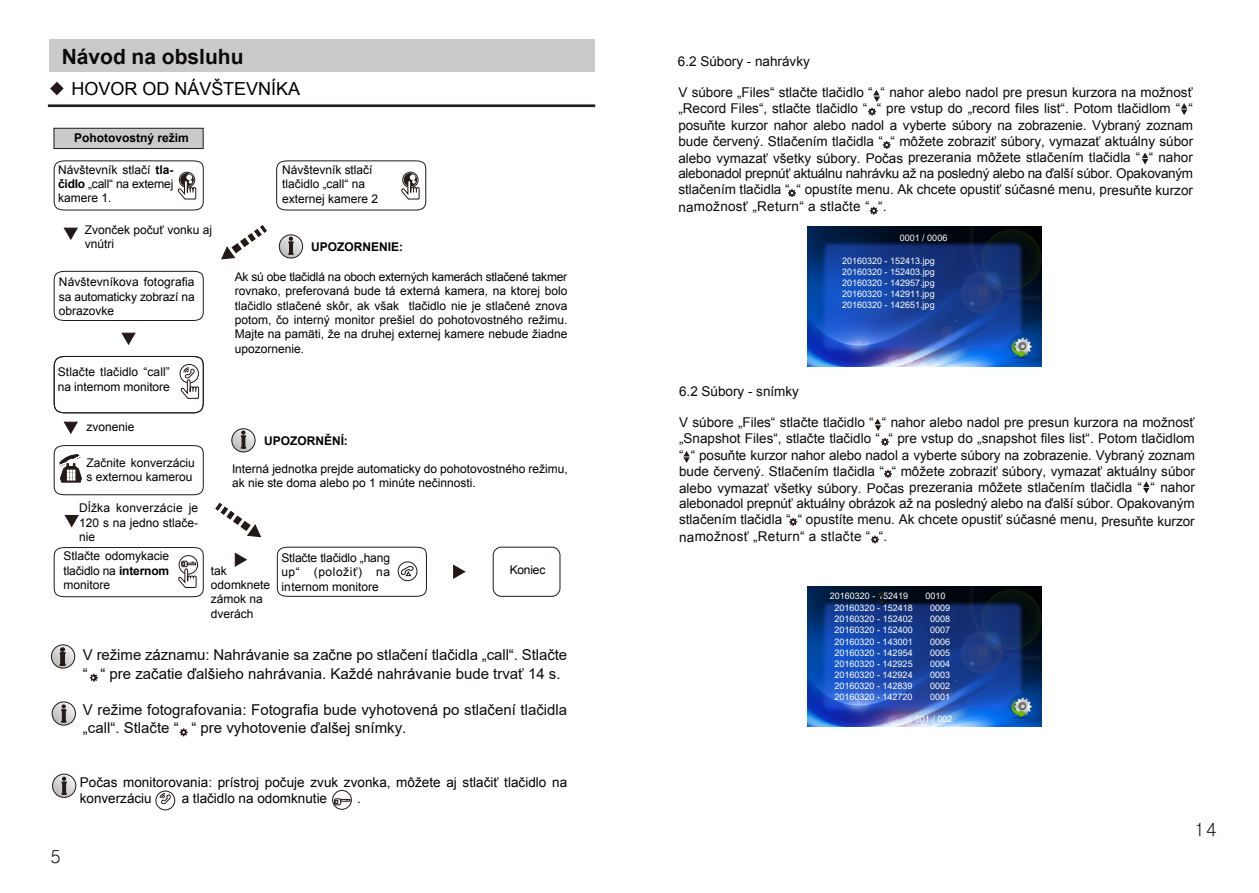
<style>
.page{position:relative;width:1259px;height:893px;background:#fff}
.page>*{position:absolute;margin:0;border:0;box-sizing:border-box;transform-origin:0 0}
.t1{font:700 21px "Arial";color:#0d0908}
.t2{font:18px "Arial";color:#000}
.t3{font:18px "Gulim";color:#231916}
.t4{font:15px/18.3px "Arial";color:#0d0908}
.t5{font:13.5px/16.2px "Arial";color:#0d0908;text-align:justify}
.t6{font:13.5px/16.2px "Arial";letter-spacing:.005em;color:#000}
.t7{font:12px/14.4px "Arial";color:#000;text-align:justify}
.t8{font:700 12px "Arial";color:#000}
.t9{font:9px/11.1px "Arial";color:#fff;text-align:justify}
.s1{font-weight:700}
</style>
<div class="page">
<img style="left:807px;top:586px;width:234px;height:140px">
<img style="left:807px;top:227px;width:234px;height:140px">
<svg style="left:1142px;top:153px;width:6px;height:12px"></svg>
<svg style="left:788px;top:189px;width:8px;height:8px"></svg>
<svg style="left:1181px;top:103px;width:6px;height:12px"></svg>
<svg style="left:870px;top:207px;width:7px;height:8px"></svg>
<svg style="left:868px;top:108px;width:8px;height:8px"></svg>
<svg style="left:882px;top:141px;width:8px;height:8px"></svg>
<svg style="left:878px;top:591px;width:6px;height:15px"></svg>
<svg style="left:873px;top:90px;width:7px;height:12px"></svg>
<svg style="left:54px;top:160px;width:150px;height:50px"></svg>
<svg style="left:64px;top:228px;width:14px;height:12px"></svg>
<svg style="left:65px;top:515px;width:14px;height:12px"></svg>
<svg style="left:64px;top:422px;width:14px;height:12px"></svg>
<svg style="left:121px;top:333px;width:15px;height:12px"></svg>
<div style="left:54px;top:128px;width:149px;height:21px;background:#c9cacb;border:1px solid #231916"></div>
<div style="left:493px;top:547px;width:67px;height:49px;border:1px solid #231916;border-radius:8px"></div>
<svg style="left:54px;top:445px;width:150px;height:50px"></svg>
<svg style="left:54px;top:271px;width:150px;height:50px"></svg>
<svg style="left:276px;top:160px;width:150px;height:50px"></svg>
<svg style="left:221px;top:225px;width:46px;height:34px"></svg>
<svg style="left:234px;top:552px;width:13px;height:15px"></svg>
<div style="left:180px;top:364px;width:19px;height:19px;border:1px solid #231916;border-radius:50%"></div>
<svg style="left:215px;top:503px;width:46px;height:34px"></svg>
<div style="left:279px;top:234px;width:24px;height:24px;border:1px solid #231916;border-radius:50%"></div>
<svg style="left:279px;top:235px;width:23px;height:23px"></svg>
<svg style="left:453px;top:564px;width:13px;height:15px"></svg>
<div style="left:231px;top:428px;width:24px;height:24px;border:1px solid #231916;border-radius:50%"></div>
<svg style="left:232px;top:429px;width:23px;height:23px"></svg>
<svg style="left:50px;top:82px;width:14px;height:13px"></svg>
<div style="left:54px;top:356px;width:149px;height:57px;border:1px solid #231916;border-radius:11px"></div>
<div style="left:51px;top:644px;width:24px;height:24px;border:1px solid #231916;border-radius:50%"></div>
<svg style="left:51px;top:645px;width:24px;height:23px"></svg>
<div style="left:52px;top:702px;width:24px;height:23px;border:1px solid #231916;border-radius:50%"></div>
<svg style="left:52px;top:702px;width:23px;height:23px"></svg>
<div style="left:52px;top:774px;width:24px;height:24px;border:1px solid #231916;border-radius:50%"></div>
<svg style="left:53px;top:774px;width:23px;height:23px"></svg>
<svg style="left:180px;top:367px;width:19px;height:32px"></svg>
<svg style="left:54px;top:547px;width:150px;height:50px"></svg>
<div style="left:334px;top:798px;width:7px;height:7px;border:1px solid #231916;border-radius:2px"></div>
<svg style="left:335px;top:799px;width:15px;height:5px"></svg>
<svg style="left:277px;top:547px;width:150px;height:50px"></svg>
<div style="left:398px;top:561px;width:19px;height:20px;border:1px solid #231916;border-radius:50%"></div>
<div style="left:155px;top:791px;width:20px;height:19px;border:1px solid #231916;border-radius:50%"></div>
<div style="left:332px;top:790px;width:20px;height:20px;border:1px solid #231916;border-radius:50%"></div>
<svg style="left:160px;top:793px;width:11px;height:11px"></svg>
<hr style="left:48px;top:105px;width:547px;height:2px;background:#231916">
<div style="left:49px;top:39px;width:545px;height:33px;background:#c9cacb"></div>
<svg style="left:90px;top:674px;width:8px;height:8px"></svg>
<svg style="left:180px;top:728px;width:8px;height:8px"></svg>
<svg style="left:1143px;top:481px;width:6px;height:12px"></svg>
<svg style="left:789px;top:518px;width:8px;height:8px"></svg>
<svg style="left:683px;top:451px;width:7px;height:12px"></svg>
<svg style="left:871px;top:536px;width:8px;height:8px"></svg>
<svg style="left:881px;top:438px;width:8px;height:8px"></svg>
<svg style="left:884px;top:470px;width:8px;height:8px"></svg>
<svg style="left:874px;top:419px;width:7px;height:12px"></svg>
<h1 class="t1" style="left:62px;top:46px;width:183px">Návod na obsluhu</h1>
<h2 class="t2" style="left:71px;top:80px;width:230px">HOVOR OD NÁVŠTEVNÍKA</h2>
<p class="t8" style="left:74px;top:132px;width:116px">Pohotovostný režim</p>
<p class="t7" style="left:58px;top:163px;width:117px">Návštevník stlačí <span class="s1">tla&shy;čidlo</span> „call“ na externej kamere 1.</p>
<p class="t7" style="left:282px;top:163px;width:97px;text-align:left">Návštevník stlačí tlačidlo „call“ na externej kamere 2</p>
<p class="t7" style="left:85px;top:223px;width:129px">Zvonček počuť vonku aj vnútri</p>
<p class="t8" style="left:311px;top:240px;width:93px">UPOZORNENIE:</p>
<p class="t7" style="left:59px;top:275px;width:137px">Návštevníkova fotografia sa automaticky zobrazí na obrazovke</p>
<p class="t7" style="left:235px;top:270px;width:334px">Ak sú obe tlačidlá na oboch externých kamerách stlačené takmer rovnako, preferovaná bude tá externá kamera, na ktorej bolo tlačidlo stlačené skôr, ak však tlačidlo nie je stlačené znova potom, čo interný monitor prešiel do pohotovostného režimu.<br>Majte na pamäti, že na druhej externej kamere nebude žiadne upozornenie.</p>
<p class="t7" style="left:58px;top:365px;width:113px">Stlačte tlačidlo “call” na internom monitore</p>
<p class="t7" style="left:87px;top:420px;width:49px">zvonenie</p>
<p class="t8" style="left:264px;top:435px;width:85px">UPOZORNĚNÍ:</p>
<p class="t7" style="left:87px;top:456px;width:110px">Začnite konverzáciu s externou kamerou</p>
<p class="t7" style="left:79px;top:501px;width:121px">Dĺžka konverzácie je 120 s na jedno stlače&shy;nie</p>
<p class="t7" style="left:64px;top:549px;width:107px">Stlačte odomykacie tlačidlo na <span class="s1">internom </span>monitore</p>
<p class="t7" style="left:281px;top:551px;width:110px">Stlačte tlačidlo „hang up“ (položiť) na internom monitore</p>
<p class="t7" style="left:232px;top:462px;width:337px">Interná jednotka prejde automaticky do pohotovostného režimu, ak nie ste doma alebo po 1 minúte nečinnosti.</p>
<p class="t7" style="left:211px;top:564px;width:61px;text-align:left">tak odomknete zámok na dverách</p>
<p class="t7" style="left:510px;top:563px;width:37px">Koniec</p>
<p class="t4" style="left:83px;top:646px;width:486px">V režime záznamu: Nahrávanie sa začne po stlačení tlačidla „call“. Stlačte “ “ pre začatie ďalšieho nahrávania. Každé nahrávanie bude trvať 14 s.</p>
<p class="t4" style="left:83px;top:701px;width:486px">V režime fotografovania: Fotografia bude vyhotovená po stlačení tlačidla „call“. Stlačte “ “ pre vyhotovenie ďalšej snímky.</p>
<h2 class="t3" style="left:51px;top:848px;width:12px">5</h2>
<p class="t6" style="left:80px;top:775px;width:489px">Počas monitorovania: prístroj počuje zvuk zvonka, môžete aj stlačiť tlačidlo na konverzáciu</p>
<p class="t6" style="left:182px;top:791px;width:147px">a tlačidlo na odomknutie</p>
<p class="t6" style="left:357px;top:791px;width:5px">.</p>
<p class="t5" style="left:678px;top:54px;width:133px">6.2 Súbory - nahrávky</p>
<p class="t5" style="left:678px;top:85px;width:516px">V súbore „Files“ stlačte tlačidlo “ “ nahor alebo nadol pre presun kurzora na možnosť „Record Files“, stlačte tlačidlo “ “ pre vstup do „record files list“. Potom tlačidlom “ “ posuňte kurzor nahor alebo nadol a vyberte súbory na zobrazenie. Vybraný zoznam bude červený. Stlačením tlačidla “ “ môžete zobraziť súbory, vymazať aktuálny súbor alebo vymazať všetky súbory. Počas prezerania môžete stlačením tlačidla “ “ nahor alebonadol prepnúť aktuálnu nahrávku až na posledný alebo na ďalší súbor. Opakovaným stlačením tlačidla “ “ opustíte menu. Ak chcete opustiť súčasné menu, presuňte kurzor namožnosť „Return“ a stlačte “ “.</p>
<p class="t9" style="left:899px;top:232px;width:49px">0001 / 0006</p>
<p class="t5" style="left:679px;top:384px;width:121px">6.2 Súbory - snímky</p>
<p class="t9" style="left:842px;top:255px;width:94px">20160320 - 152413.jpg 20160320 - 152403.jpg 20160320 - 142957.jpg 20160320 - 142911.jpg 20160320 - 142651.jpg</p>
<p class="t5" style="left:679px;top:415px;width:517px">V súbore „Files“ stlačte tlačidlo “ “ nahor alebo nadol pre presun kurzora na možnosť „Snapshot Files“, stlačte tlačidlo “ “ pre vstup do „snapshot files list“. Potom tlačidlom “ “ posuňte kurzor nahor alebo nadol a vyberte súbory na zobrazenie. Vybraný zoznam bude červený. Stlačením tlačidla “ “ môžete zobraziť súbory, vymazať aktuálny súbor alebo vymazať všetky súbory. Počas prezerania môžete stlačením tlačidla “ “ nahor alebonadol prepnúť aktuálny obrázok až na posledný alebo na ďalší súbor. Opakovaným stlačením tlačidla “ “ opustíte menu. Ak chcete opustiť súčasné menu, presuňte kurzor namožnosť „Return“ a stlačte “ “.</p>
<p class="t9" style="left:830px;top:590px;width:80px">20160320 - 152419</p>
<p class="t9" style="left:925px;top:590px;width:22px">0010</p>
<p class="t9" style="left:834px;top:602px;width:80px">20160320 - 152418</p>
<p class="t9" style="left:930px;top:602px;width:22px">0009</p>
<p class="t9" style="left:834px;top:614px;width:80px">20160320 - 152402</p>
<p class="t9" style="left:930px;top:614px;width:22px">0008</p>
<p class="t9" style="left:834px;top:625px;width:80px">20160320 - 152400</p>
<p class="t9" style="left:930px;top:625px;width:22px">0007</p>
<p class="t9" style="left:834px;top:636px;width:80px">20160320 - 143001</p>
<p class="t9" style="left:930px;top:636px;width:22px">0006</p>
<p class="t9" style="left:834px;top:647px;width:80px">20160320 - 142954</p>
<p class="t9" style="left:930px;top:647px;width:22px">0005</p>
<p class="t9" style="left:834px;top:658px;width:80px">20160320 - 142925</p>
<p class="t9" style="left:930px;top:658px;width:22px">0004</p>
<p class="t9" style="left:834px;top:669px;width:80px">20160320 - 142924</p>
<p class="t9" style="left:930px;top:669px;width:22px">0003</p>
<p class="t9" style="left:834px;top:680px;width:80px">20160320 - 142839</p>
<p class="t9" style="left:930px;top:680px;width:22px">0002</p>
<p class="t9" style="left:834px;top:691px;width:80px">20160320 - 142720</p>
<p class="t9" style="left:930px;top:691px;width:22px">0001</p>
<p class="t9" style="left:915px;top:714px;width:39px">001 / 002</p>
<h2 class="t3" style="left:1194px;top:821px;width:23px">14</h2>
</div>
